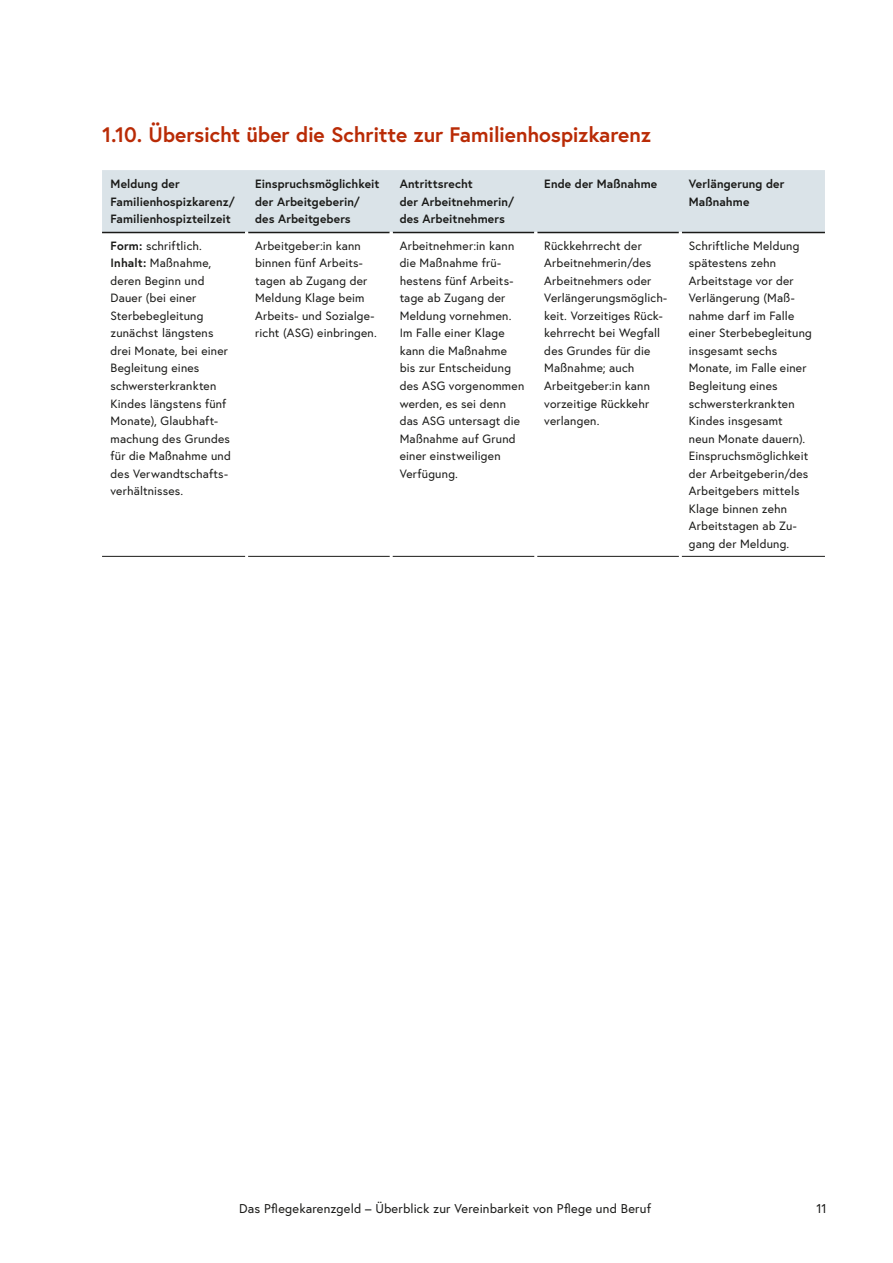
<style>
.page{position:relative;width:893px;height:1263px;background:#fff}
.page>*{position:absolute;margin:0;border:0;box-sizing:border-box;transform-origin:0 0}
.h2_ohne_Nummerierung{font:700 21px "Europa Austria";letter-spacing:-.01em;color:#b92b06}
.t1{font:12.75px "Europa Austria";letter-spacing:.015em;color:#1a1a18}
.td_Tabellentext{font:12px/17.5px "Europa Austria";letter-spacing:.015em;color:#1a1a18}
.th_Tabellenkopf{font:700 12px/17.5px "Europa Austria";letter-spacing:.01em;color:#1a1a18}
.s1{font-weight:700}
</style>
<div class="page">
<div style="left:102px;top:170px;width:723px;height:62px;background:#dae3e8"></div>
<hr style="left:102px;top:232px;width:143px;height:1px;background:#1a1a18">
<hr style="left:248px;top:232px;width:142px;height:1px;background:#1a1a18">
<hr style="left:393px;top:232px;width:141px;height:1px;background:#1a1a18">
<hr style="left:537px;top:232px;width:142px;height:1px;background:#1a1a18">
<hr style="left:682px;top:232px;width:143px;height:1px;background:#1a1a18">
<hr style="left:102px;top:556px;width:143px;height:1px;background:#1a1a18">
<hr style="left:248px;top:556px;width:142px;height:1px;background:#1a1a18">
<hr style="left:393px;top:556px;width:141px;height:1px;background:#1a1a18">
<hr style="left:537px;top:556px;width:142px;height:1px;background:#1a1a18">
<hr style="left:682px;top:556px;width:143px;height:1px;background:#1a1a18">
<h2 class="h2_ohne_Nummerierung" style="left:102px;top:121px;width:551px">1.10. Übersicht über die Schritte zur Familienhospizkarenz</h2>
<p class="th_Tabellenkopf" style="left:111px;top:175px;width:126px">Meldung der<br>Familienhospizkarenz/<br>Familienhospizteilzeit</p>
<p class="th_Tabellenkopf" style="left:255px;top:175px;width:126px">Einspruchsmöglichkeit der Arbeitgeberin/ des Arbeitgebers</p>
<p class="th_Tabellenkopf" style="left:400px;top:175px;width:116px">Antrittsrecht<br>der Arbeitnehmerin/ des Arbeitnehmers</p>
<p class="th_Tabellenkopf" style="left:544px;top:175px;width:115px">Ende der Maßnahme</p>
<p class="th_Tabellenkopf" style="left:689px;top:175px;width:97px">Verlängerung der<br>Maßnahme</p>
<p class="td_Tabellentext" style="left:111px;top:236px;width:122px"><span class="s1">Form:</span> schriftlich.<br><span class="s1">Inhalt:</span> Maßnahme, deren Beginn und<br>Dauer (bei einer<br>Sterbebegleitung zunächst längstens drei Monate, bei einer<br>Begleitung eines schwersterkrankten<br>Kindes längstens fünf<br>Monate), Glaubhaft&shy;machung des Grundes für die Maßnahme und des Verwandtschafts&shy;verhältnisses.</p>
<p class="td_Tabellentext" style="left:255px;top:236px;width:123px">Arbeitgeber:in kann binnen fünf Arbeits&shy;tagen ab Zugang der<br>Meldung Klage beim<br>Arbeits- und Sozialge&shy;richt (ASG) einbringen.</p>
<p class="td_Tabellentext" style="left:400px;top:236px;width:126px">Arbeitnehmer:in kann die Maßnahme frü&shy;hestens fünf Arbeits&shy;tage ab Zugang der<br>Meldung vornehmen.<br>Im Falle einer Klage kann die Maßnahme bis zur Entscheidung des ASG vorgenommen werden, es sei denn das ASG untersagt die<br>Maßnahme auf Grund einer einstweiligen<br>Verfügung.</p>
<p class="td_Tabellentext" style="left:544px;top:236px;width:124px">Rückkehrrecht der<br>Arbeitnehmerin/des<br>Arbeitnehmers oder<br>Verlängerungsmöglich&shy;keit. Vorzeitiges Rück&shy;kehrrecht bei Wegfall des Grundes für die<br>Maßnahme; auch<br>Arbeitgeber:in kann vorzeitige Rückkehr verlangen.</p>
<p class="td_Tabellentext" style="left:689px;top:236px;width:125px">Schriftliche Meldung spätestens zehn<br>Arbeitstage vor der<br>Verlängerung (Maß&shy;nahme darf im Falle einer Sterbebegleitung insgesamt sechs<br>Monate, im Falle einer<br>Begleitung eines schwersterkrankten<br>Kindes insgesamt<br>neun Monate dauern).<br>Einspruchsmöglichkeit der Arbeitgeberin/des<br>Arbeitgebers mittels<br>Klage binnen zehn<br>Arbeitstagen ab Zu&shy;gang der Meldung.</p>
<p class="t1" style="left:239px;top:1200px;width:413px">Das Pflegekarenzgeld – Überblick zur Vereinbarkeit von Pflege und Beruf</p>
<p class="t1" style="left:816px;top:1200px;width:12px">11</p>
</div>
